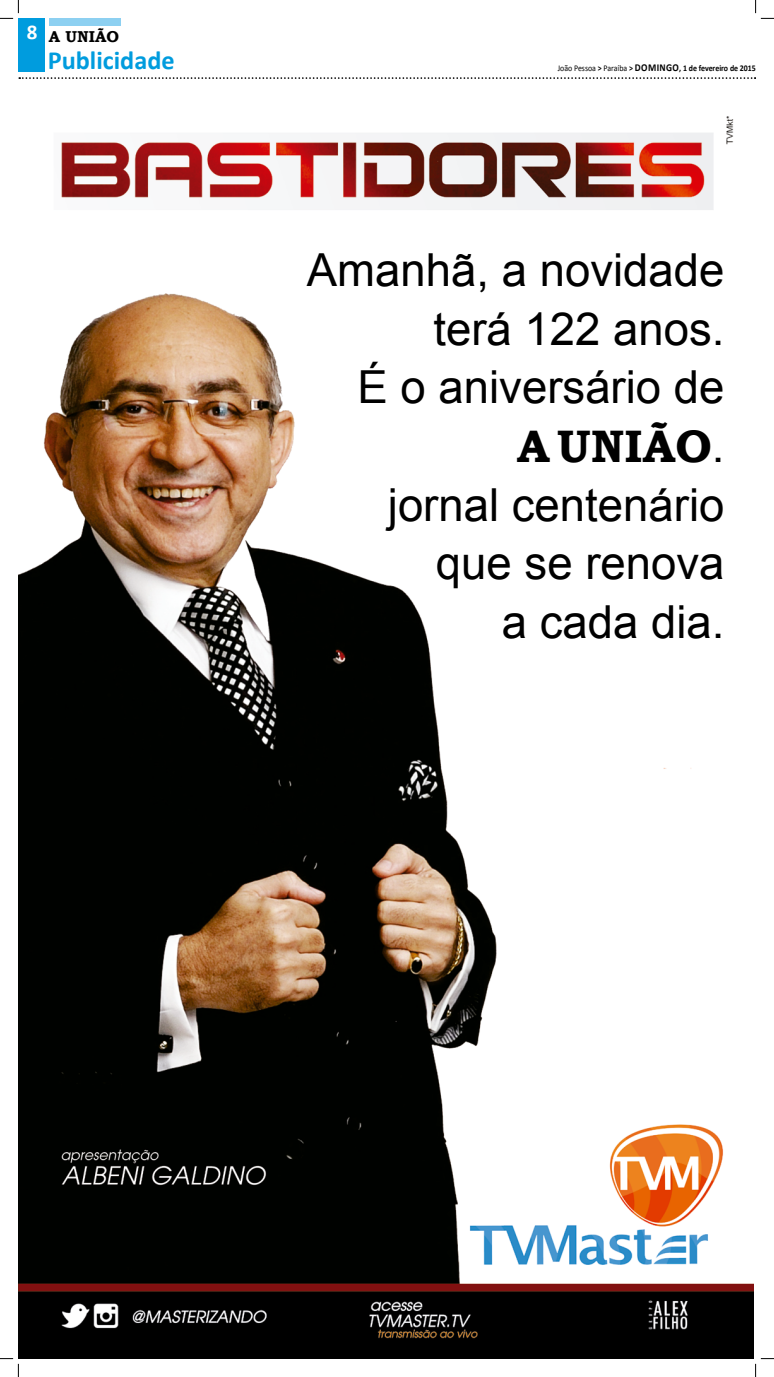
<style>
.page{position:relative;width:774px;height:1377px;background:#fff}
.page>*{position:absolute;margin:0;border:0;box-sizing:border-box;transform-origin:0 0}
.t1{font:45.5px/58.6px "Arial";color:#000;text-align:right}
.t2{font:700 45.5px "Bookman Old Style";color:#000}
.t3{font:700 26.25px "Calibri";color:#009cde}
.t4{font:700 15.75px "Bookman Old Style";color:#000}
.t5{font:700 8.75px "Calibri";color:#000;scale:.9 1}
.s1{font-weight:400}
.s2{font-size:10.5px}
.s3{font-family:"Arial";font-weight:400}
</style>
<div class="page">
<div style="left:19px;top:19px;width:26px;height:53px;background:#009cde"></div>
<div style="left:49px;top:18px;width:71px;height:8px;background:#8dd0f1"></div>
<svg style="left:19px;top:77px;width:736px;height:2px"></svg>
<img style="left:18px;top:116px;width:735px;height:1242px">
<svg style="left:0;top:0;width:19px;height:19px"></svg>
<svg style="left:0;top:1357px;width:19px;height:19px"></svg>
<svg style="left:755px;top:0;width:18px;height:19px"></svg>
<svg style="left:755px;top:1358px;width:18px;height:18px"></svg>
<p class="t4" style="left:27px;top:25px;width:94px"><sup>8</sup> A UNIÃO</p>
<p class="t3" style="left:48px;top:44px;width:128px">Publicidade</p>
<p class="t5" style="left:557px;top:62px;width:222px"><span class="s1">João Pessoa</span> &gt; <span class="s1">Paraíba</span> &gt; <span class="s2">DOMINGO</span>, 1 de fevereiro de 2015</p>
<p class="t1" style="left:307px;top:241px;width:419px">Amanhã, a novidade terá 122 anos.<br>É o aniversário de</p>
<p class="t2" style="left:517px;top:413px;width:209px">A UNIÃO<span class="s3">.</span></p>
<p class="t1" style="left:388px;top:475px;width:338px">jornal centenário que se renova<br>a cada dia.</p>
</div>
